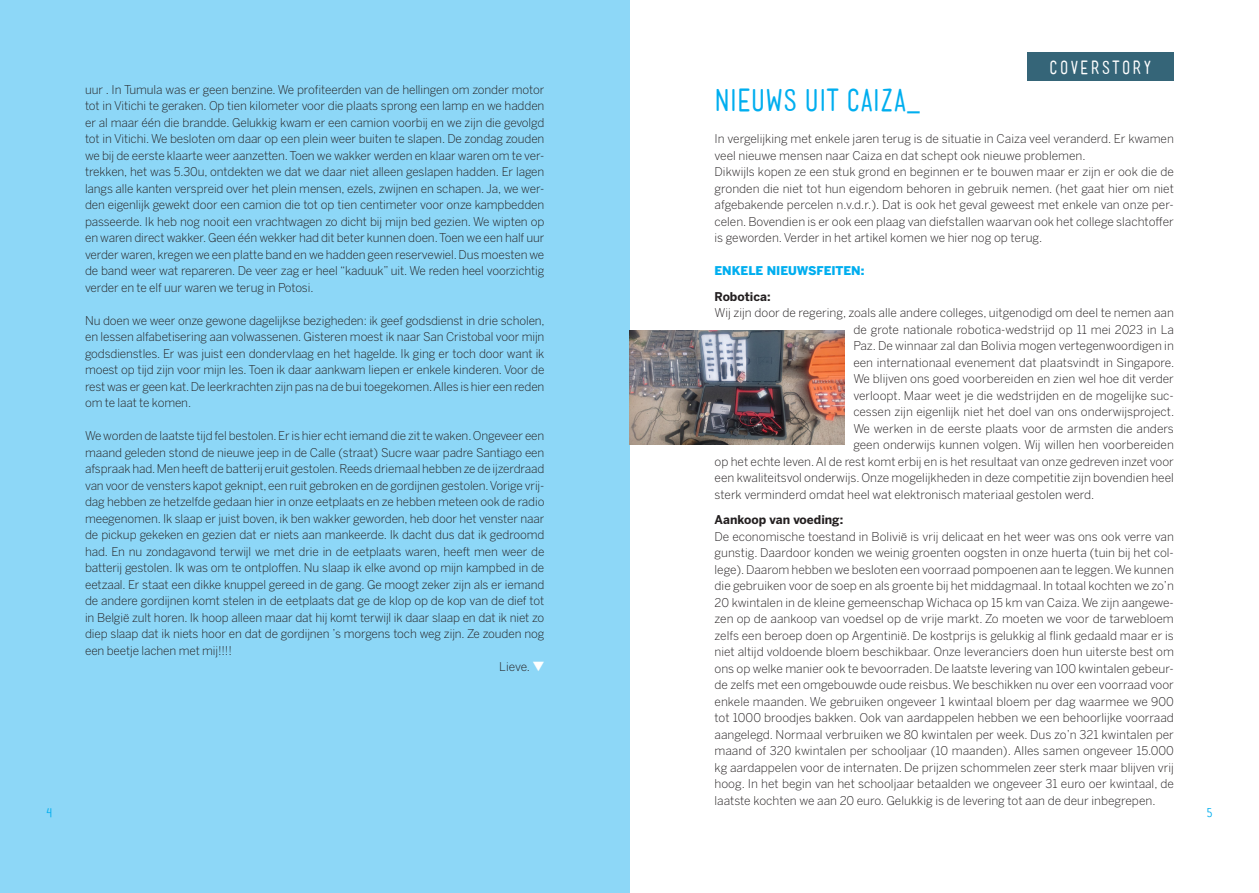
<style>
.page{position:relative;width:1259px;height:893px;background:#fff}
.page>*{position:absolute;margin:0;border:0;box-sizing:border-box;transform-origin:0 0}
.t1{font:30px "Mensch";letter-spacing:-.01em;color:#00aeef}
.t2{font:18px "Mensch";letter-spacing:.12em;color:#fff}
.t3{font:300 12px/16.5px "Benton Sans";color:#231f20;text-align:justify}
.t4{font:700 12px "Benton Sans";color:#231f20}
.t5{font:900 12px "Benton Sans";color:#00aeef}
.t6{font:12px "Mensch";color:#00aeef}
.s1{color:#fff}
</style>
<div class="page">
<div style="left:0;top:0;width:629px;height:893px;background:#8dd7f7"></div>
<div style="left:1027px;top:52px;width:146px;height:29px;background:#356578"></div>
<img style="left:629px;top:331px;width:216px;height:113px">
<p class="t2" style="left:1049px;top:59px;width:104px">COVERSTORY</p>
<p class="t3" style="left:85px;top:81px;width:461px">uur . In Tumula was er geen benzine. We profiteerden van de hellingen om zonder motor tot in Vitichi te geraken. Op tien kilometer voor die plaats sprong een lamp en we hadden er al maar één die brandde. Gelukkig kwam er een camion voorbij en we zijn die gevolgd tot in Vitichi. We besloten om daar op een plein weer buiten te slapen. De zondag zouden we bij de eerste klaarte weer aanzetten. Toen we wakker werden en klaar waren om te ver&shy;trekken, het was 5.30u, ontdekten we dat we daar niet alleen geslapen hadden. Er lagen langs alle kanten verspreid over het plein mensen, ezels, zwijnen en schapen. Ja, we wer&shy;den eigenlijk gewekt door een camion die tot op tien centimeter voor onze kampbedden passeerde. Ik heb nog nooit een vrachtwagen zo dicht bij mijn bed gezien. We wipten op en waren direct wakker. Geen één wekker had dit beter kunnen doen. Toen we een half uur verder waren, kregen we een platte band en we hadden geen reservewiel. Dus moesten we de band weer wat repareren. De veer zag er heel “kaduuk” uit. We reden heel voorzichtig verder en te elf uur waren we terug in Potosi.</p>
<p class="t3" style="left:85px;top:312px;width:461px">Nu doen we weer onze gewone dagelijkse bezigheden: ik geef godsdienst in drie scholen, en lessen alfabetisering aan volwassenen. Gisteren moest ik naar San Cristobal voor mijn godsdienstles. Er was juist een dondervlaag en het hagelde. Ik ging er toch door want ik moest op tijd zijn voor mijn les. Toen ik daar aankwam liepen er enkele kinderen. Voor de rest was er geen kat. De leerkrachten zijn pas na de bui toegekomen. Alles is hier een reden om te laat te komen.</p>
<p class="t3" style="left:85px;top:428px;width:461px">We worden de laatste tijd fel bestolen. Er is hier echt iemand die zit te waken. Ongeveer een maand geleden stond de nieuwe jeep in de Calle (straat) Sucre waar padre Santiago een afspraak had. Men heeft de batterij eruit gestolen. Reeds driemaal hebben ze de ijzerdraad van voor de vensters kapot geknipt, een ruit gebroken en de gordijnen gestolen. Vorige vrij&shy;dag hebben ze hetzelfde gedaan hier in onze eetplaats en ze hebben meteen ook de radio meegenomen. Ik slaap er juist boven, ik ben wakker geworden, heb door het venster naar de pickup gekeken en gezien dat er niets aan mankeerde. Ik dacht dus dat ik gedroomd had. En nu zondagavond terwijl we met drie in de eetplaats waren, heeft men weer de batterij gestolen. Ik was om te ontploffen. Nu slaap ik elke avond op mijn kampbed in de eetzaal. Er staat een dikke knuppel gereed in de gang. Ge moogt zeker zijn als er iemand de andere gordijnen komt stelen in de eetplaats dat ge de klop op de kop van de dief tot in België zult horen. Ik hoop alleen maar dat hij komt terwijl ik daar slaap en dat ik niet zo diep slaap dat ik niets hoor en dat de gordijnen ’s morgens toch weg zijn. Ze zouden nog een beetje lachen met mij!!!!</p>
<p class="t3" style="left:499px;top:659px;width:47px">Lieve. <span class="s1">▼</span></p>
<p class="t1" style="left:714px;top:86px;width:207px">NIEUWS UIT CAIZA<sub>—</sub></p>
<p class="t3" style="left:714px;top:130px;width:461px">In vergelijking met enkele jaren terug is de situatie in Caiza veel veranderd. Er kwamen veel nieuwe mensen naar Caiza en dat schept ook nieuwe problemen.</p>
<p class="t3" style="left:714px;top:163px;width:461px">Dikwijls kopen ze een stuk grond en beginnen er te bouwen maar er zijn er ook die de gronden die niet tot hun eigendom behoren in gebruik nemen. (het gaat hier om niet afgebakende percelen n.v.d.r.). Dat is ook het geval geweest met enkele van onze per&shy;celen. Bovendien is er ook een plaag van diefstallen waarvan ook het college slachtoffer is geworden. Verder in het artikel komen we hier nog op terug.</p>
<p class="t5" style="left:714px;top:264px;width:151px">ENKELE NIEUWSFEITEN:</p>
<p class="t4" style="left:714px;top:289px;width:57px">Robotica:</p>
<p class="t3" style="left:714px;top:304px;width:461px">Wij zijn door de regering, zoals alle andere colleges, uitgenodigd om deel te nemen aan</p>
<p class="t3" style="left:853px;top:321px;width:322px">de grote nationale robotica-wedstrijd op 11 mei 2023 in La</p>
<p class="t3" style="left:853px;top:337px;width:322px">Paz. De winnaar zal dan Bolivia mogen vertegenwoordigen in</p>
<p class="t3" style="left:853px;top:354px;width:322px">een internationaal evenement dat plaatsvindt in Singapore.</p>
<p class="t3" style="left:853px;top:370px;width:322px">We blijven ons goed voorbereiden en zien wel hoe dit verder</p>
<p class="t3" style="left:853px;top:387px;width:322px">verloopt. Maar weet je die wedstrijden en de mogelijke suc-</p>
<p class="t3" style="left:853px;top:403px;width:322px">cessen zijn eigenlijk niet het doel van ons onderwijsproject.</p>
<p class="t3" style="left:853px;top:420px;width:322px">We werken in de eerste plaats voor de armsten die anders</p>
<p class="t3" style="left:853px;top:436px;width:322px">geen onderwijs kunnen volgen. Wij willen hen voorbereiden</p>
<p class="t3" style="left:714px;top:453px;width:461px">op het echte leven. Al de rest komt erbij en is het resultaat van onze gedreven inzet voor</p>
<p class="t3" style="left:714px;top:469px;width:461px">een kwaliteitsvol onderwijs. Onze mogelijkheden in deze competitie zijn bovendien heel</p>
<p class="t3" style="left:714px;top:486px;width:381px">sterk verminderd omdat heel wat elektronisch materiaal gestolen werd.</p>
<p class="t4" style="left:714px;top:513px;width:130px">Aankoop van voeding:</p>
<p class="t3" style="left:714px;top:528px;width:461px">De economische toestand in Bolivië is vrij delicaat en het weer was ons ook verre van gunstig. Daardoor konden we weinig groenten oogsten in onze huerta (tuin bij het col&shy;lege). Daarom hebben we besloten een voorraad pompoenen aan te leggen. We kunnen die gebruiken voor de soep en als groente bij het middagmaal. In totaal kochten we zo’n 20 kwintalen in de kleine gemeenschap Wichaca op 15 km van Caiza. We zijn aangewe&shy;zen op de aankoop van voedsel op de vrije markt. Zo moeten we voor de tarwebloem zelfs een beroep doen op Argentinië. De kostprijs is gelukkig al flink gedaald maar er is niet altijd voldoende bloem beschikbaar. Onze leveranciers doen hun uiterste best om ons op welke manier ook te bevoorraden. De laatste levering van 100 kwintalen gebeur&shy;de zelfs met een omgebouwde oude reisbus. We beschikken nu over een voorraad voor enkele maanden. We gebruiken ongeveer 1 kwintaal bloem per dag waarmee we 900 tot 1000 broodjes bakken. Ook van aardappelen hebben we een behoorlijke voorraad aangelegd. Normaal verbruiken we 80 kwintalen per week. Dus zo’n 321 kwintalen per maand of 320 kwintalen per schooljaar (10 maanden). Alles samen ongeveer 15.000 kg aardappelen voor de internaten. De prijzen schommelen zeer sterk maar blijven vrij hoog. In het begin van het schooljaar betaalden we ongeveer 31 euro oer kwintaal, de laatste kochten we aan 20 euro. Gelukkig is de levering tot aan de deur inbegrepen.</p>
<p class="t6" style="left:47px;top:807px;width:6px">4</p>
<p class="t6" style="left:1207px;top:807px;width:6px">5</p>
</div>
